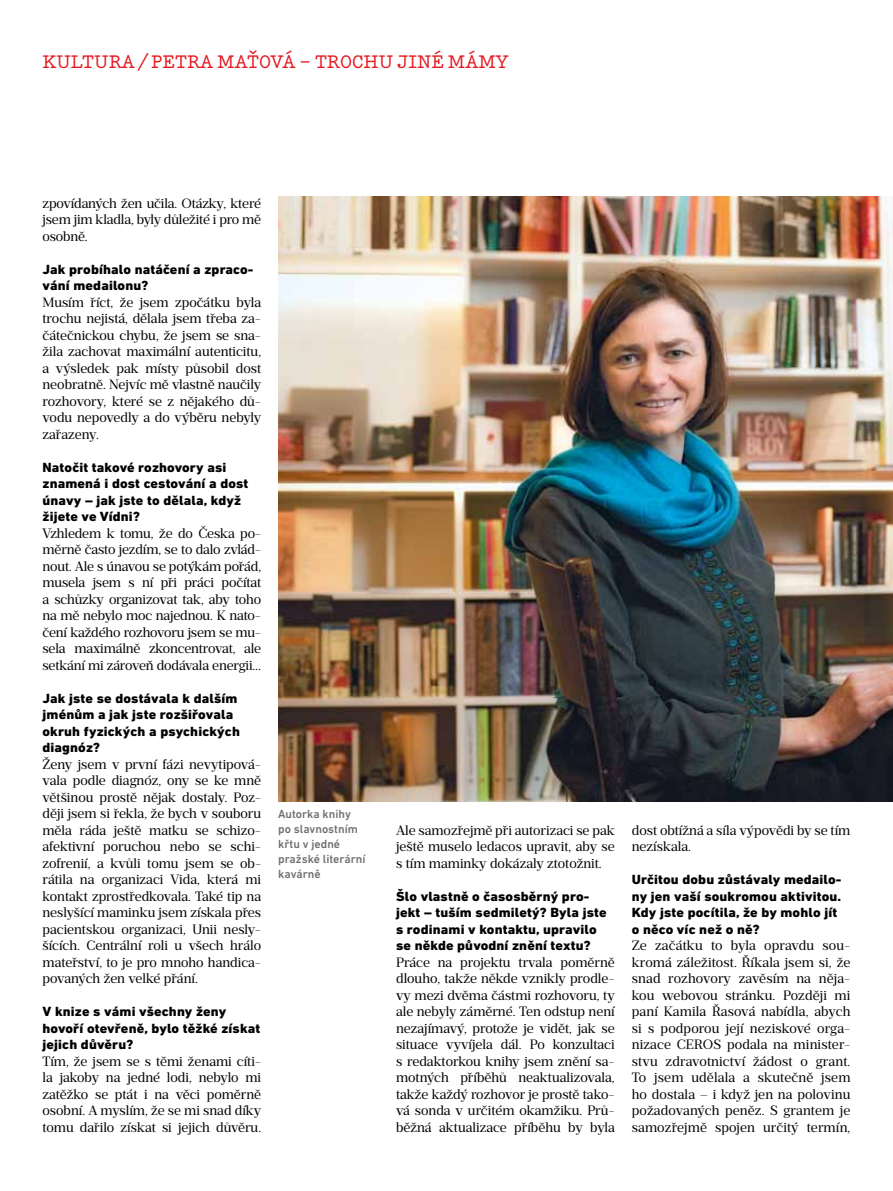
<style>
.page{position:relative;width:893px;height:1191px;background:#fff}
.page>*{position:absolute;margin:0;border:0;box-sizing:border-box;transform-origin:0 0}
.t1{font:500 18px "Typewriter";color:#e51921}
.t2{font:13.5px/16.5px "Prumo Text";color:#000;text-align:justify}
.t3{font:800 13.5px/16.5px "DIN Next LT Pro";letter-spacing:.01em;color:#000;scale:1.05 1}
.t4{font:500 12px/15px "DIN Next LT Pro";color:#6e6e6e}
</style>
<div class="page">
<img style="left:278px;top:196px;width:615px;height:606px">
<h1 class="t1" style="left:43px;top:49px;width:468px">KULTURA / PETRA MAŤOVÁ – TROCHU JINÉ MÁMY</h1>
<p class="t2" style="left:43px;top:195px;width:220px">zpovídaných žen učila. Otázky, které jsem jim kladla, byly důležité i pro mě osobně.</p>
<p class="t3" style="left:43px;top:261px;width:202px">Jak probíhalo natáčení a zpraco&shy;vání medailonu?</p>
<p class="t2" style="left:43px;top:294px;width:220px">Musím říct, že jsem zpočátku byla trochu nejistá, dělala jsem třeba za&shy;čátečnickou chybu, že jsem se sna&shy;žila zachovat maximální autenticitu, a výsledek pak místy působil dost neobratně. Nejvíc mě vlastně naučily rozhovory, které se z nějakého dů&shy;vodu nepovedly a do výběru nebyly zařazeny.</p>
<p class="t3" style="left:43px;top:459px;width:198px">Natočit takové rozhovory asi znamená i dost cestování a dost únavy – jak jste to dělala, když žijete ve Vídni?</p>
<p class="t2" style="left:43px;top:525px;width:220px">Vzhledem k tomu, že do Česka po&shy;měrně často jezdím, se to dalo zvlád&shy;nout. Ale s únavou se potýkám pořád, musela jsem s ní při práci počítat a schůzky organizovat tak, aby toho na mě nebylo moc najednou. K nato&shy;čení každého rozhovoru jsem se mu&shy;sela maximálně zkoncentrovat, ale setkání mi zároveň dodávala energii…</p>
<p class="t3" style="left:43px;top:690px;width:190px">Jak jste se dostávala k dalším jménům a jak jste rozšiřovala okruh fyzických a psychických diagnóz?</p>
<p class="t2" style="left:43px;top:756px;width:220px">Ženy jsem v první fázi nevytipová&shy;vala podle diagnóz, ony se ke mně většinou prostě nějak dostaly. Poz&shy;ději jsem si řekla, že bych v souboru měla ráda ještě matku se schizo&shy;afektivní poruchou nebo se schi&shy;zofrenií, a kvůli tomu jsem se ob&shy;rátila na organizaci Vida, která mi kontakt zprostředkovala. Také tip na neslyšící maminku jsem získala přes pacientskou organizaci, Unii nesly&shy;šících. Centrální roli u všech hrálo mateřství, to je pro mnoho handica&shy;povaných žen velké přání.</p>
<p class="t3" style="left:43px;top:1003px;width:209px">V knize s vámi všechny ženy hovoří otevřeně, bylo těžké získat jejich důvěru?</p>
<p class="t2" style="left:43px;top:1053px;width:220px">Tím, že jsem se s těmi ženami cíti&shy;la jakoby na jedné lodi, nebylo mi zatěžko se ptát i na věci poměrně osobní. A myslím, že se mi snad díky tomu dařilo získat si jejich důvěru.</p>
<p class="t4" style="left:278px;top:806px;width:89px">Autorka knihy po slavnostním křtu v jedné pražské literární kavárně</p>
<p class="t2" style="left:396px;top:822px;width:220px">Ale samozřejmě při autorizaci se pak ještě muselo ledacos upravit, aby se s tím maminky dokázaly ztotožnit.</p>
<p class="t3" style="left:396px;top:888px;width:202px">Šlo vlastně o časosběrný pro&shy;jekt – tuším sedmiletý? Byla jste s rodinami v kontaktu, upravilo se někde původní znění textu?</p>
<p class="t2" style="left:396px;top:954px;width:220px">Práce na projektu trvala poměrně dlouho, takže někde vznikly prodle&shy;vy mezi dvěma částmi rozhovoru, ty ale nebyly záměrné. Ten odstup není nezajímavý, protože je vidět, jak se situace vyvíjela dál. Po konzultaci s redaktorkou knihy jsem znění sa&shy;motných příběhů neaktualizovala, takže každý rozhovor je prostě tako&shy;vá sonda v určitém okamžiku. Prů&shy;běžná aktualizace příběhu by byla</p>
<p class="t2" style="left:632px;top:822px;width:220px">dost obtížná a síla výpovědi by se tím nezískala.</p>
<p class="t3" style="left:632px;top:871px;width:201px">Určitou dobu zůstávaly medailo&shy;ny jen vaší soukromou aktivitou.<br>Kdy jste pocítila, že by mohlo jít o něco víc než o ně?</p>
<p class="t2" style="left:632px;top:937px;width:220px">Ze začátku to byla opravdu sou&shy;kromá záležitost. Říkala jsem si, že snad rozhovory zavěsím na něja&shy;kou webovou stránku. Později mi paní Kamila Řasová nabídla, abych si s podporou její neziskové orga&shy;nizace CEROS podala na minister&shy;stvu zdravotnictví žádost o grant.<br>To jsem udělala a skutečně jsem ho dostala – i když jen na polovinu požadovaných peněz. S grantem je samozřejmě spojen určitý termín,</p>
</div>
